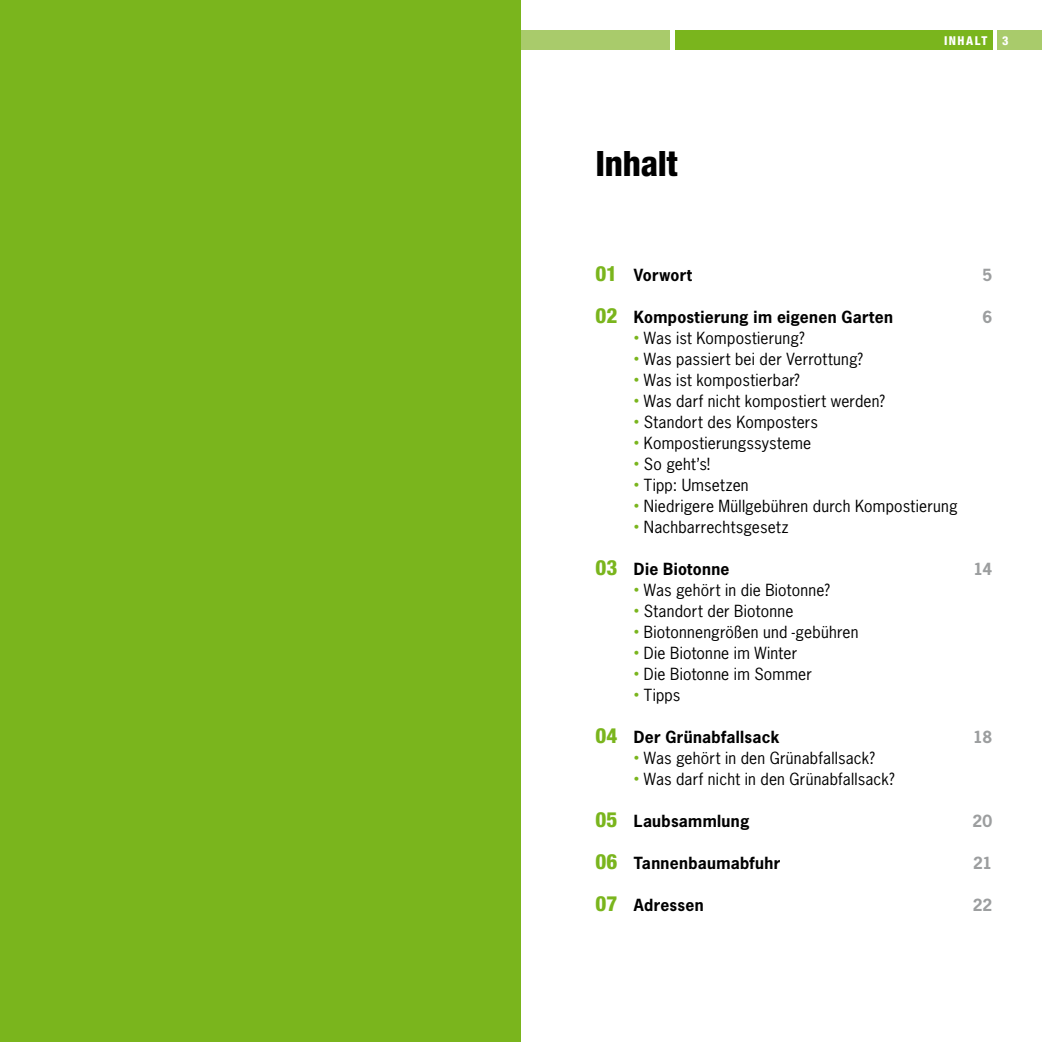
<style>
.page{position:relative;width:1042px;height:1042px;background:#fff}
.page>*{position:absolute;margin:0;border:0;box-sizing:border-box;transform-origin:0 0}
.t1{font:800 condensed 35px "Helvetica Neue";letter-spacing:-.01em;color:#000}
.t2{font:15.75px "News Gothic";letter-spacing:.015em;color:#000}
.t3{font:700 15.75px "News Gothic";letter-spacing:.02em;color:#000}
.t4{font:700 15.75px "News Gothic";letter-spacing:-.03em;color:#9c9e9f}
.t5{font:800 condensed 12.25px "Helvetica Neue";letter-spacing:.12em;color:#fff}
.s1{font-family:"Helvetica Neue";font-weight:800;font-stretch:condensed;font-size:21px;color:#7ab51d}
.s2{font-size:11.03px;color:#7ab51d}
</style>
<div class="page">
<div style="left:521px;top:30px;width:149px;height:20px;background:#a9cb6b"></div>
<div style="left:675px;top:30px;width:317px;height:20px;background:#7ab51d"></div>
<div style="left:997px;top:30px;width:45px;height:20px;background:#a9cb6b"></div>
<div style="left:0;top:0;width:521px;height:1042px;background:#7ab51d"></div>
<h1 class="t1" style="left:595px;top:141px;width:84px">Inhalt</h1>
<p class="t5" style="left:944px;top:33px;width:66px">INHALT 3</p>
<p class="t3" style="left:595px;top:264px;width:98px"><span class="s1">01</span> Vorwort</p>
<p class="t4" style="left:982px;top:264px;width:11px">5</p>
<p class="t3" style="left:595px;top:306px;width:299px"><span class="s1">02</span> Kompostierung im eigenen Garten</p>
<p class="t4" style="left:982px;top:306px;width:11px">6</p>
<p class="t2" style="left:634px;top:328px;width:172px"><span class="s2">•</span> Was ist Kompostierung?</p>
<p class="t2" style="left:634px;top:349px;width:231px"><span class="s2">•</span> Was passiert bei der Verrottung?</p>
<p class="t2" style="left:634px;top:370px;width:167px"><span class="s2">•</span> Was ist kompostierbar?</p>
<p class="t2" style="left:634px;top:391px;width:253px"><span class="s2">•</span> Was darf nicht kompostiert werden?</p>
<p class="t2" style="left:634px;top:412px;width:186px"><span class="s2">•</span> Standort des Komposters</p>
<p class="t2" style="left:634px;top:433px;width:179px"><span class="s2">•</span> Kompostierungssysteme</p>
<p class="t2" style="left:634px;top:454px;width:78px"><span class="s2">•</span> So geht’s!</p>
<p class="t2" style="left:634px;top:475px;width:116px"><span class="s2">•</span> Tipp: Umsetzen</p>
<p class="t2" style="left:634px;top:496px;width:325px"><span class="s2">•</span> Niedrigere Müllgebühren durch Kompostierung</p>
<p class="t2" style="left:634px;top:517px;width:156px"><span class="s2">•</span> Nachbarrechtsgesetz</p>
<p class="t3" style="left:595px;top:558px;width:136px"><span class="s1">03</span> Die Biotonne</p>
<p class="t4" style="left:973px;top:558px;width:20px">14</p>
<p class="t2" style="left:634px;top:580px;width:198px"><span class="s2">•</span> Was gehört in die Biotonne?</p>
<p class="t2" style="left:634px;top:601px;width:161px"><span class="s2">•</span> Standort der Biotonne</p>
<p class="t2" style="left:634px;top:622px;width:226px"><span class="s2">•</span> Biotonnengrößen und -gebühren</p>
<p class="t2" style="left:634px;top:643px;width:165px"><span class="s2">•</span> Die Biotonne im Winter</p>
<p class="t2" style="left:634px;top:664px;width:179px"><span class="s2">•</span> Die Biotonne im Sommer</p>
<p class="t2" style="left:634px;top:685px;width:48px"><span class="s2">•</span> Tipps</p>
<p class="t3" style="left:595px;top:726px;width:186px"><span class="s1">04</span> Der Grünabfallsack</p>
<p class="t4" style="left:973px;top:726px;width:21px">18</p>
<p class="t2" style="left:634px;top:748px;width:243px"><span class="s2">•</span> Was gehört in den Grünabfallsack?</p>
<p class="t2" style="left:634px;top:769px;width:262px"><span class="s2">•</span> Was darf nicht in den Grünabfallsack?</p>
<p class="t3" style="left:595px;top:810px;width:156px"><span class="s1">05</span> Laubsammlung</p>
<p class="t4" style="left:972px;top:810px;width:21px">20</p>
<p class="t3" style="left:595px;top:852px;width:186px"><span class="s1">06</span> Tannenbaumabfuhr</p>
<p class="t4" style="left:973px;top:852px;width:21px">21</p>
<p class="t3" style="left:595px;top:894px;width:110px"><span class="s1">07</span> Adressen</p>
<p class="t4" style="left:973px;top:894px;width:21px">22</p>
</div>
